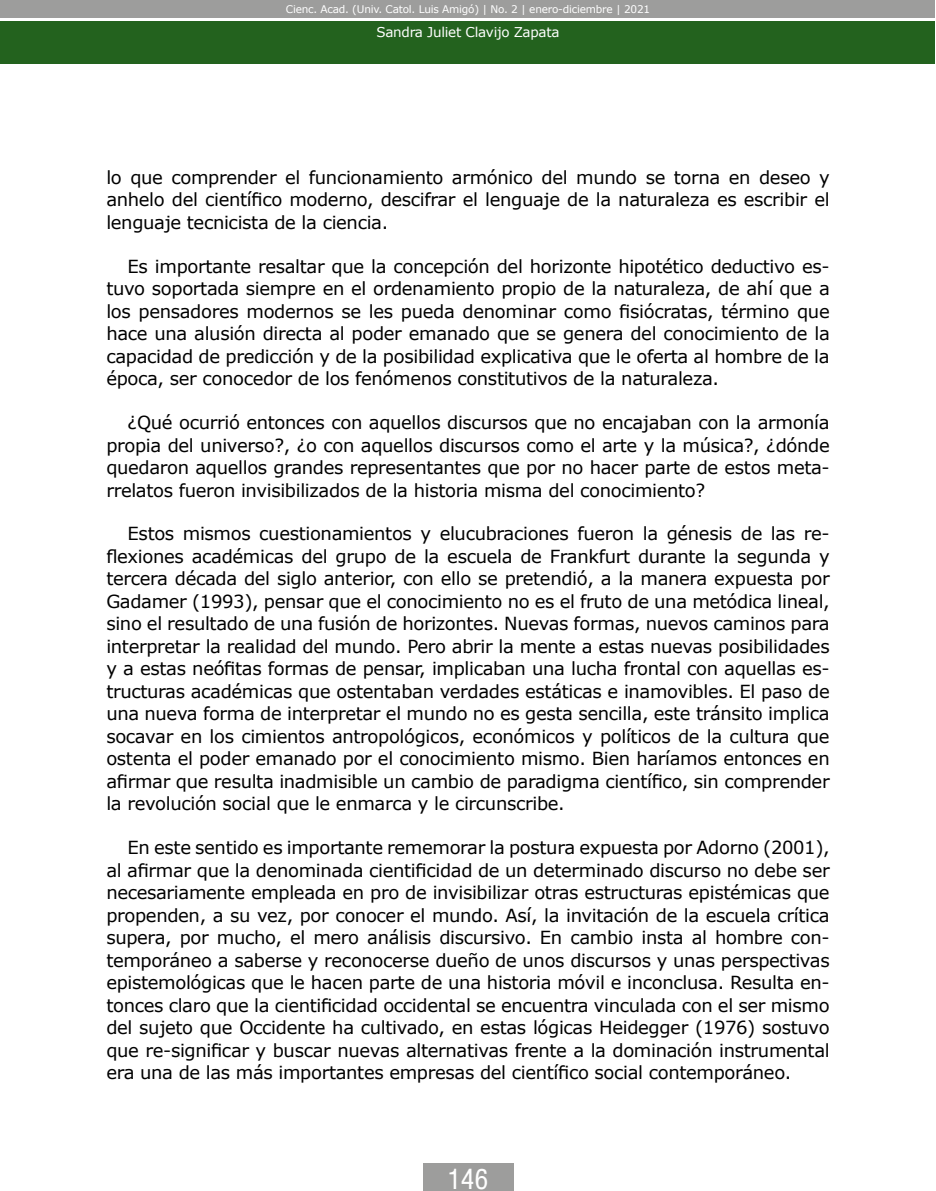
<style>
.page{position:relative;width:936px;height:1191px;background:#fff}
.page>*{position:absolute;margin:0;border:0;box-sizing:border-box;transform-origin:0 0}
.t1{font:27px "Arena Condensed";color:#fff}
.t2{font:18px/22.5px "Verdana";letter-spacing:-.02em;color:#000;text-align:justify}
.t3{font:13.5px "Verdana";letter-spacing:-.02em;color:#fff}
.t4{font:10.5px "Verdana";letter-spacing:-.02em;color:#fff}
</style>
<div class="page">
<div style="left:0;top:21px;width:934px;height:43px;background:#23621e"></div>
<div style="left:0;top:0;width:934px;height:18px;background:#9d9d9c"></div>
<div style="left:423px;top:1163px;width:90px;height:28px;background:#9d9d9c"></div>
<p class="t4" style="left:286px;top:2px;width:366px">Cienc. Acad. (Univ. Catol. Luis Amigó) | No. 2 | enero-diciembre | 2021</p>
<p class="t3" style="left:376px;top:23px;width:184px">Sandra Juliet Clavijo Zapata</p>
<p class="t2" style="left:106px;top:166px;width:725px">lo que comprender el funcionamiento armónico del mundo se torna en deseo y anhelo del científico moderno, descifrar el lenguaje de la naturaleza es escribir el lenguaje tecnicista de la ciencia.</p>
<p class="t2" style="left:106px;top:255px;width:725px;text-indent:21px">Es importante resaltar que la concepción del horizonte hipotético deductivo es&shy;tuvo soportada siempre en el ordenamiento propio de la naturaleza, de ahí que a los pensadores modernos se les pueda denominar como fisiócratas, término que hace una alusión directa al poder emanado que se genera del conocimiento de la capacidad de predicción y de la posibilidad explicativa que le oferta al hombre de la época, ser conocedor de los fenómenos constitutivos de la naturaleza.</p>
<p class="t2" style="left:106px;top:411px;width:724px;text-indent:21px">¿Qué ocurrió entonces con aquellos discursos que no encajaban con la armonía propia del universo?, ¿o con aquellos discursos como el arte y la música?, ¿dónde quedaron aquellos grandes representantes que por no hacer parte de estos meta&shy;rrelatos fueron invisibilizados de la historia misma del conocimiento?</p>
<p class="t2" style="left:106px;top:522px;width:725px;text-indent:21px">Estos mismos cuestionamientos y elucubraciones fueron la génesis de las re&shy;flexiones académicas del grupo de la escuela de Frankfurt durante la segunda y tercera década del siglo anterior, con ello se pretendió, a la manera expuesta por Gadamer (1993), pensar que el conocimiento no es el fruto de una metódica lineal, sino el resultado de una fusión de horizontes. Nuevas formas, nuevos caminos para interpretar la realidad del mundo. Pero abrir la mente a estas nuevas posibilidades y a estas neófitas formas de pensar, implicaban una lucha frontal con aquellas es&shy;tructuras académicas que ostentaban verdades estáticas e inamovibles. El paso de una nueva forma de interpretar el mundo no es gesta sencilla, este tránsito implica socavar en los cimientos antropológicos, económicos y políticos de la cultura que ostenta el poder emanado por el conocimiento mismo. Bien haríamos entonces en afirmar que resulta inadmisible un cambio de paradigma científico, sin comprender la revolución social que le enmarca y le circunscribe.</p>
<p class="t2" style="left:106px;top:836px;width:724px;text-indent:21px">En este sentido es importante rememorar la postura expuesta por Adorno (2001), al afirmar que la denominada cientificidad de un determinado discurso no debe ser necesariamente empleada en pro de invisibilizar otras estructuras epistémicas que propenden, a su vez, por conocer el mundo. Así, la invitación de la escuela crítica supera, por mucho, el mero análisis discursivo. En cambio insta al hombre con&shy;temporáneo a saberse y reconocerse dueño de unos discursos y unas perspectivas epistemológicas que le hacen parte de una historia móvil e inconclusa. Resulta en&shy;tonces claro que la cientificidad occidental se encuentra vinculada con el ser mismo del sujeto que Occidente ha cultivado, en estas lógicas Heidegger (1976) sostuvo que re-significar y buscar nuevas alternativas frente a la dominación instrumental era una de las más importantes empresas del científico social contemporáneo.</p>
<h1 class="t1" style="left:447px;top:1163px;width:42px">146</h1>
</div>
